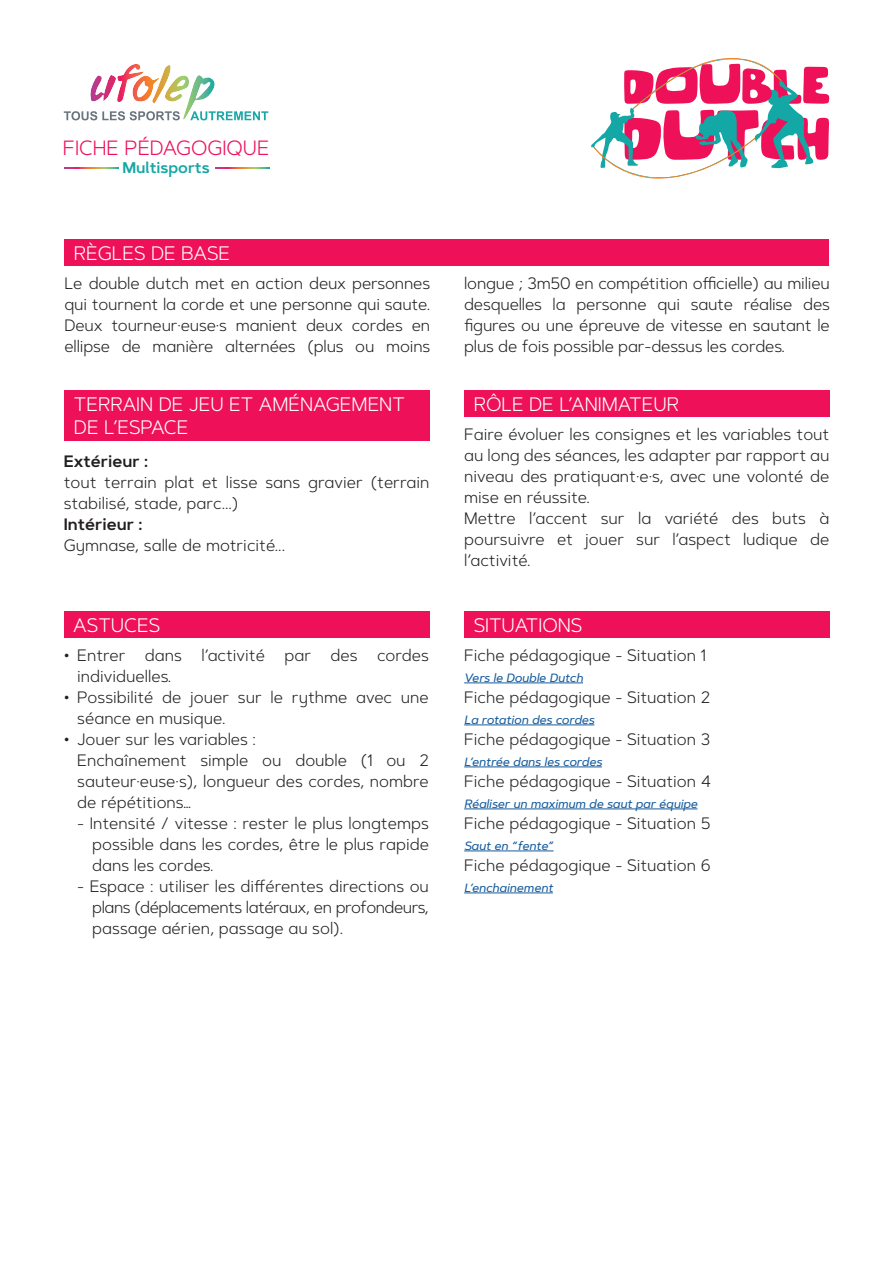
<style>
.page{position:relative;width:893px;height:1263px;background:#fff}
.page>*{position:absolute;margin:0;border:0;box-sizing:border-box;transform-origin:0 0}
.t1{font:300 20.55px "Artegra Sans";color:#ee1059}
.t2{font:300 19.5px/23.4px "Artegra Sans Alt";color:#fff}
.t3{font:300 16.5px/21px "Artegra Sans Alt";color:#231f20}
.t4{font:600 16.5px "Artegra Sans Alt";color:#231f20}
.t5{font:600 15.45px "Artegra Sans";color:#13a7a5}
.t6{font:italic 500 12px "Artegra Sans Alt";color:#175d9e}
</style>
<div class="page">
<svg style="left:64px;top:64px;width:204px;height:56px"></svg>
<div style="left:64px;top:239px;width:765px;height:27px;background:#ee1059"></div>
<div style="left:64px;top:390px;width:365px;height:51px;background:#ee1059"></div>
<div style="left:64px;top:611px;width:365px;height:27px;background:#ee1059"></div>
<div style="left:464px;top:390px;width:366px;height:27px;background:#ee1059"></div>
<hr style="left:464px;top:683px;width:119px;height:1px;background:#175d9e">
<hr style="left:464px;top:725px;width:130px;height:1px;background:#175d9e">
<hr style="left:464px;top:767px;width:138px;height:1px;background:#175d9e">
<hr style="left:464px;top:809px;width:234px;height:1px;background:#175d9e">
<hr style="left:464px;top:851px;width:90px;height:1px;background:#175d9e">
<hr style="left:464px;top:893px;width:89px;height:1px;background:#175d9e">
<div style="left:464px;top:611px;width:366px;height:27px;background:#ee1059"></div>
<svg style="left:591px;top:58px;width:238px;height:121px"></svg>
<p class="t1" style="left:63px;top:136px;width:208px">FICHE PÉDAGOGIQUE</p>
<p class="t5" style="left:122px;top:162px;width:89px">Multisports</p>
<p class="t2" style="left:74px;top:242px;width:158px">RÈGLES DE BASE</p>
<p class="t3" style="left:64px;top:273px;width:367px;text-align:justify">Le double dutch met en action deux personnes qui tournent la corde et une personne qui saute.<br>Deux tourneur·euse·s manient deux cordes en ellipse de manière alternées (plus ou moins</p>
<p class="t3" style="left:464px;top:273px;width:367px;text-align:justify">longue ; 3m50 en compétition officielle) au milieu desquelles la personne qui saute réalise des figures ou une épreuve de vitesse en sautant le plus de fois possible par-dessus les cordes.</p>
<p class="t2" style="left:74px;top:393px;width:332px">TERRAIN DE JEU ET AMÉNAGEMENT<br>DE L’ESPACE</p>
<p class="t4" style="left:64px;top:454px;width:86px">Extérieur :</p>
<p class="t3" style="left:64px;top:472px;width:367px">tout terrain plat et lisse sans gravier (terrain stabilisé, stade, parc...)</p>
<p class="t4" style="left:64px;top:517px;width:80px">Intérieur :</p>
<p class="t3" style="left:64px;top:535px;width:223px">Gymnase, salle de motricité...</p>
<p class="t2" style="left:73px;top:614px;width:88px">ASTUCES</p>
<p class="t3" style="left:77px;top:645px;width:353px;text-indent:-14px">• Entrer dans l’activité par des cordes individuelles.</p>
<p class="t3" style="left:77px;top:687px;width:353px;text-indent:-14px">• Possibilité de jouer sur le rythme avec une séance en musique.</p>
<p class="t3" style="left:77px;top:729px;width:353px;text-indent:-14px">• Jouer sur les variables :<br>Enchaînement simple ou double (1 ou 2 sauteur·euse·s), longueur des cordes, nombre de répétitions…</p>
<p class="t3" style="left:92px;top:813px;width:338px;text-align:justify;text-indent:-15px">- Intensité / vitesse : rester le plus longtemps possible dans les cordes, être le plus rapide dans les cordes.</p>
<p class="t3" style="left:92px;top:876px;width:338px;text-align:justify;text-indent:-15px">- Espace : utiliser les différentes directions ou plans (déplacements latéraux, en profondeurs, passage aérien, passage au sol).</p>
<p class="t2" style="left:474px;top:393px;width:207px">RÔLE DE L’ANIMATEUR</p>
<p class="t3" style="left:464px;top:424px;width:367px">Faire évoluer les consignes et les variables tout au long des séances, les adapter par rapport au niveau des pratiquant·e·s, avec une volonté de mise en réussite.<br>Mettre l’accent sur la variété des buts à poursuivre et jouer sur l’aspect ludique de l’activité.</p>
<p class="t2" style="left:474px;top:614px;width:110px">SITUATIONS</p>
<p class="t3" style="left:464px;top:645px;width:243px">Fiche pédagogique - Situation 1</p>
<p class="t6" style="left:464px;top:672px;width:120px">Vers le Double Dutch</p>
<p class="t3" style="left:464px;top:687px;width:248px">Fiche pédagogique - Situation 2</p>
<p class="t6" style="left:464px;top:714px;width:132px">La rotation des cordes</p>
<p class="t3" style="left:464px;top:729px;width:247px">Fiche pédagogique - Situation 3</p>
<p class="t6" style="left:464px;top:756px;width:139px">L’entrée dans les cordes</p>
<p class="t3" style="left:464px;top:771px;width:248px">Fiche pédagogique - Situation 4</p>
<p class="t6" style="left:464px;top:798px;width:235px">Réaliser un maximum de saut par équipe</p>
<p class="t3" style="left:464px;top:813px;width:248px">Fiche pédagogique - Situation 5</p>
<p class="t6" style="left:464px;top:840px;width:91px">Saut en “fente”</p>
<p class="t3" style="left:464px;top:855px;width:248px">Fiche pédagogique - Situation 6</p>
<p class="t6" style="left:464px;top:882px;width:90px">L’enchainement</p>
</div>
